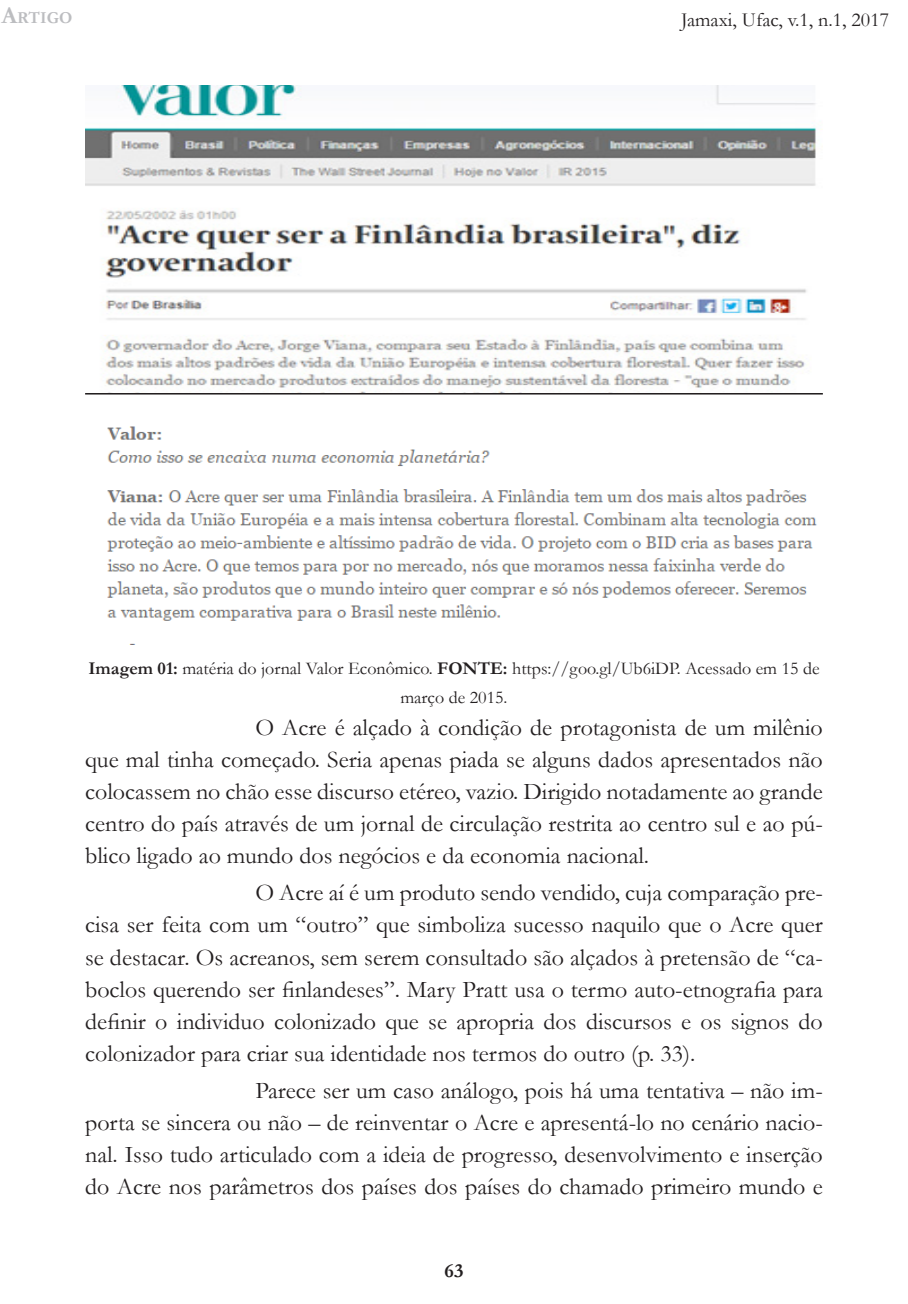
<style>
.page{position:relative;width:908px;height:1304px;background:#fff}
.page>*{position:absolute;margin:0;border:0;box-sizing:border-box;transform-origin:0 0}
.text{font:24px/32px "Garamond";color:#231f20;text-align:justify}
.t1{font:20px "Garamond";color:#231f20}
.t2{font:700 20px "Garamond";color:#231f20}
.t3{font:18px/28.8px "Garamond";color:#231f20;text-align:center}
.t4{font:700 16.8px "Garamond";color:#bcbdc0}
.s1{font-size:24px}
.s2{font-weight:700}
</style>
<div class="page">
<hr style="left:85px;top:393px;width:737px;height:2px;background:#231f20">
<img style="left:85px;top:85px;width:732px;height:308px">
<img style="left:107px;top:426px;width:710px;height:219px">
<p class="t4" style="left:1px;top:7px;width:72px"><span class="s1">A</span>rtigo</p>
<p class="t1" style="left:680px;top:6px;width:209px">Jamaxi, Ufac, v.1, n.1, 2017</p>
<p class="t3" style="left:88px;top:653px;width:732px"><span class="s2">Imagem 01:</span> matéria do jornal Valor Econômico. <span class="s2">FONTE:</span> https://goo.gl/Ub6iDP. Acessado em 15 de março de 2015.</p>
<p class="text" style="left:85px;top:711px;width:739px;text-indent:170px">O Acre é alçado à condição de protagonista de um milênio que mal tinha começado. Seria apenas piada se alguns dados apresentados não colocassem no chão esse discurso etéreo, vazio. Dirigido notadamente ao grande centro do país através de um jornal de circulação restrita ao centro sul e ao pú&shy;blico ligado ao mundo dos negócios e da economia nacional.</p>
<p class="text" style="left:85px;top:876px;width:739px;text-indent:170px">O Acre aí é um produto sendo vendido, cuja comparação pre&shy;cisa ser feita com um “outro” que simboliza sucesso naquilo que o Acre quer se destacar. Os acreanos, sem serem consultado são alçados à pretensão de “ca&shy;boclos querendo ser finlandeses”. Mary Pratt usa o termo auto-etnografia para definir o individuo colonizado que se apropria dos discursos e os signos do colonizador para criar sua identidade nos termos do outro (p. 33).</p>
<p class="text" style="left:85px;top:1074px;width:739px;text-indent:170px">Parece ser um caso análogo, pois há uma tentativa – não im&shy;porta se sincera ou não – de reinventar o Acre e apresentá-lo no cenário nacio&shy;nal. Isso tudo articulado com a ideia de progresso, desenvolvimento e inserção do Acre nos parâmetros dos países dos países do chamado primeiro mundo e</p>
<p class="t2" style="left:444px;top:1257px;width:20px">63</p>
</div>
